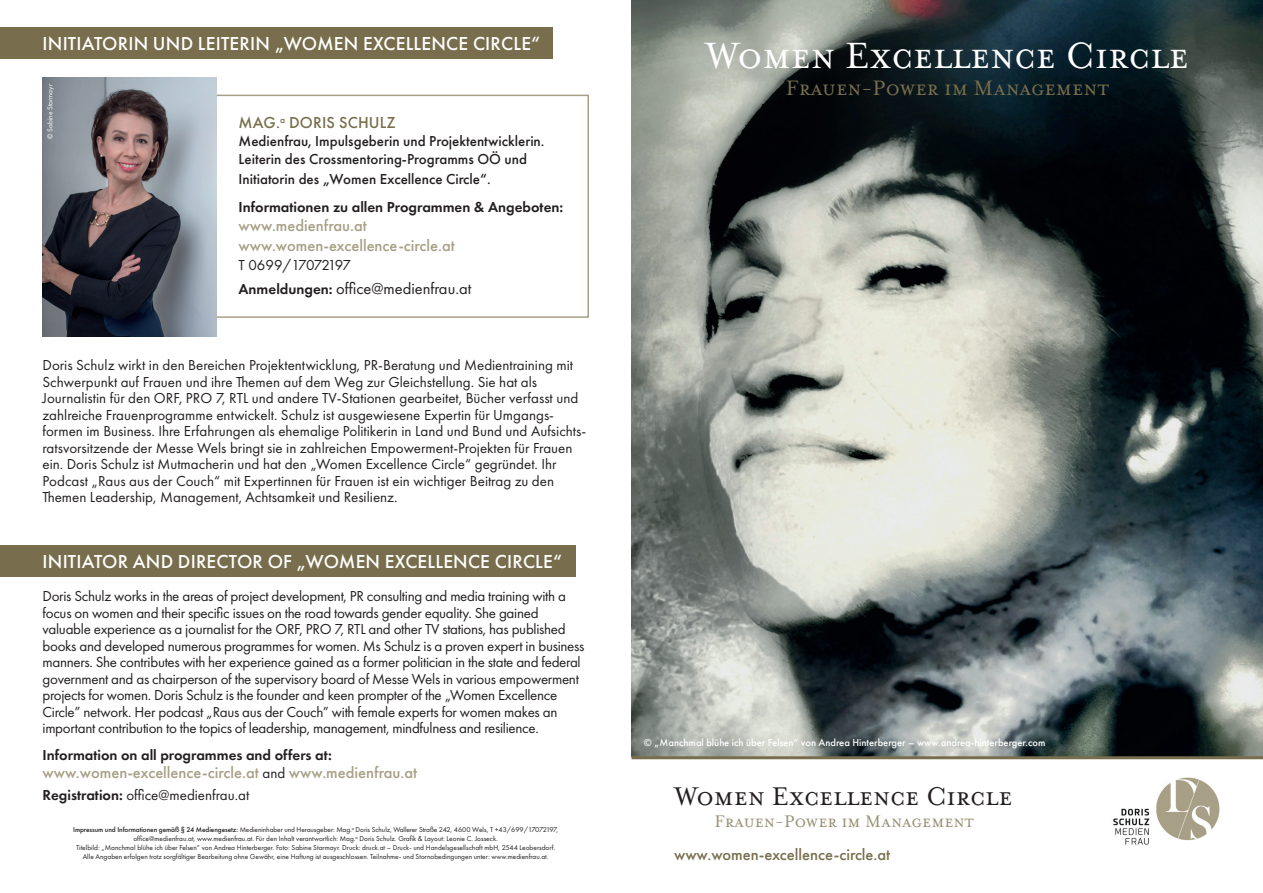
<style>
.page{position:relative;width:1263px;height:893px;background:#fff}
.page>*{position:absolute;margin:0;border:0;box-sizing:border-box;transform-origin:0 0}
.t1{font:42px "Mrs Eaves Small Caps OT";color:#fff}
.t2{font:29.4px "Mrs Eaves Small Caps OT";color:#231f20}
.t3{font:24px "Mrs Eaves Small Caps OT";color:#786e4d}
.t4{font:500 19.5px "Futura PT";letter-spacing:.01em;color:#fff}
.t5{font:19.35px "Mrs Eaves Small Caps OT";color:#999075}
.t6{font:500 16.5px/19.5px "Futura PT";color:#a7a086}
.t7{font:500 16.5px "Futura PT";color:#786e4d}
.t8{font:16.5px "Futura PT";color:#231f20}
.t9{font:15px/16.5px "Futura PT";letter-spacing:-.02em;color:#231f20}
.t10{font:15px/16.5px "Futura PT";color:#231f20}
.t11{font:500 15px/18px "Futura PT";color:#231f20}
.t12{font:600 15px "Futura PT";color:#231f20}
.t13{font:15px "Futura PT";letter-spacing:-.05em;color:#231f20}
.t14{font:500 10.5px "Futura PT";color:#fff}
.t15{font:7.35px/9px "Futura PT";color:#231f20;text-align:center}
.t16{font:7.35px "Futura PT";color:#fff}
.s1{font-weight:600;font-size:15px}
.s2{font-weight:400;font-size:15px;color:#231f20}
.s3{font-weight:600}
.s4{font-weight:500}
</style>
<div class="page">
<div style="left:0;top:27px;width:553px;height:31px;background:#786e4d"></div>
<div style="left:180px;top:95px;width:409px;height:223px;border:2px solid #a7a086"></div>
<img style="left:43px;top:78px;width:174px;height:259px">
<img style="left:631px;top:0;width:632px;height:756px">
<hr style="left:631px;top:756px;width:632px;height:3px;background:#786e4d">
<div style="left:0;top:545px;width:576px;height:31px;background:#786e4d"></div>
<img style="left:1113px;top:777px;width:107px;height:68px">
<h3 class="t4" style="left:43px;top:32px;width:499px">INITIATORIN UND LEITERIN „WOMEN EXCELLENCE CIRCLE“</h3>
<p class="t16" style="left:46px;top:139px;width:56px;rotate:-90deg">© Sabine Starmayr</p>
<p class="t7" style="left:239px;top:113px;width:159px">MAG.<sup>a</sup> DORIS SCHULZ</p>
<p class="t11" style="left:239px;top:132px;width:307px">Medienfrau, Impulsgeberin und Projektentwicklerin.<br>Leiterin des Crossmentoring-Programms OÖ und</p>
<p class="t11" style="left:239px;top:170px;width:254px">Initiatorin des „Women Excellence Circle“.</p>
<p class="t12" style="left:239px;top:197px;width:326px">Informationen zu allen Programmen &amp; Angeboten:</p>
<p class="t6" style="left:239px;top:216px;width:218px">www.medienfrau.at www.women-excellence-circle.at</p>
<p class="t13" style="left:239px;top:256px;width:114px">T 0699/17072197</p>
<p class="t8" style="left:239px;top:279px;width:234px"><span class="s1">Anmeldungen:</span> office@medienfrau.at</p>
<p class="t10" style="left:43px;top:357px;width:545px">Doris Schulz wirkt in den Bereichen Projektentwicklung, PR-Beratung und Medientraining mit Schwerpunkt auf Frauen und ihre Themen auf dem Weg zur Gleichstellung. Sie hat als Journalistin für den ORF, PRO 7, RTL und andere TV-Stationen gearbeitet, Bücher verfasst und zahlreiche Frauenprogramme entwickelt. Schulz ist ausgewiesene Expertin für Umgangs&shy;formen im Business. Ihre Erfahrungen als ehemalige Politikerin in Land und Bund und Aufsichts&shy;ratsvorsitzende der Messe Wels bringt sie in zahlreichen Empowerment-Projekten für Frauen ein. Doris Schulz ist Mutmacherin und hat den „Women Excellence Circle“ gegründet. Ihr Podcast „Raus aus der Couch“ mit Expertinnen für Frauen ist ein wichtiger Beitrag zu den Themen Leadership, Management, Achtsamkeit und Resilienz.</p>
<h3 class="t4" style="left:43px;top:549px;width:521px">INITIATOR AND DIRECTOR OF „WOMEN EXCELLENCE CIRCLE“</h3>
<p class="t9" style="left:43px;top:588px;width:543px">Doris Schulz works in the areas of project development, PR consulting and media training with a focus on women and their specific issues on the road towards gender equality. She gained valuable experience as a journalist for the ORF, PRO 7, RTL and other TV stations, has published books and developed numerous programmes for women. Ms Schulz is a proven expert in business manners. She contributes with her experience gained as a former politician in the state and federal government and as chairperson of the supervisory board of Messe Wels in various empowerment projects for women. Doris Schulz is the founder and keen prompter of the „Women Excellence Circle” network. Her podcast „Raus aus der Couch” with female experts for women makes an important contribution to the topics of leadership, management, mindfulness and resilience.</p>
<p class="t12" style="left:43px;top:746px;width:291px">Information on all programmes and offers at:</p>
<p class="t6" style="left:43px;top:763px;width:376px">www.women-excellence-circle.at <span class="s2">and</span> www.medienfrau.at</p>
<p class="t10" style="left:43px;top:787px;width:208px"><span class="s3">Registration:</span> office@medienfrau.at</p>
<p class="t15" style="left:73px;top:825px;width:486px"><span class="s4">Impressum und Informationen gemäß § 24 Mediengesetz:</span> Medieninhaber und Herausgeber: Mag.<sup>a</sup> Doris Schulz, Wallerer Straße 242, 4600 Wels, T +43/699/17072197, office@medienfrau.at, www.medienfrau.at. Für den Inhalt verantwortlich: Mag.<sup>a</sup> Doris Schulz. Grafik &amp; Layout: Leonie C. Josseck.<br>Titelbild: „Manchmal blühe ich über Felsen“ von Andrea Hinterberger. Foto: Sabine Starmayr. Druck: druck.at – Druck- und Handelsgesellschaft mbH, 2544 Leobersdorf.<br>Alle Angaben erfolgen trotz sorgfältiger Bearbeitung ohne Gewähr, eine Haftung ist ausgeschlossen. Teilnahme- und Stornobedingungen unter: www.medienfrau.at.</p>
<h1 class="t1" style="left:706px;top:33px;width:484px">Women Excellence Circle</h1>
<h3 class="t3" style="left:786px;top:75px;width:324px">Frauen-Power im Management</h3>
<p class="t14" style="left:644px;top:736px;width:403px">© „Manchmal blühe ich über Felsen“ von Andrea Hinterberger – www.andrea-hinterberger.com</p>
<h2 class="t2" style="left:674px;top:780px;width:339px">Women Excellence Circle</h2>
<p class="t5" style="left:714px;top:811px;width:261px">Frauen-Power im Management</p>
<p class="t7" style="left:674px;top:844px;width:218px">www.women-excellence-circle.at</p>
</div>
